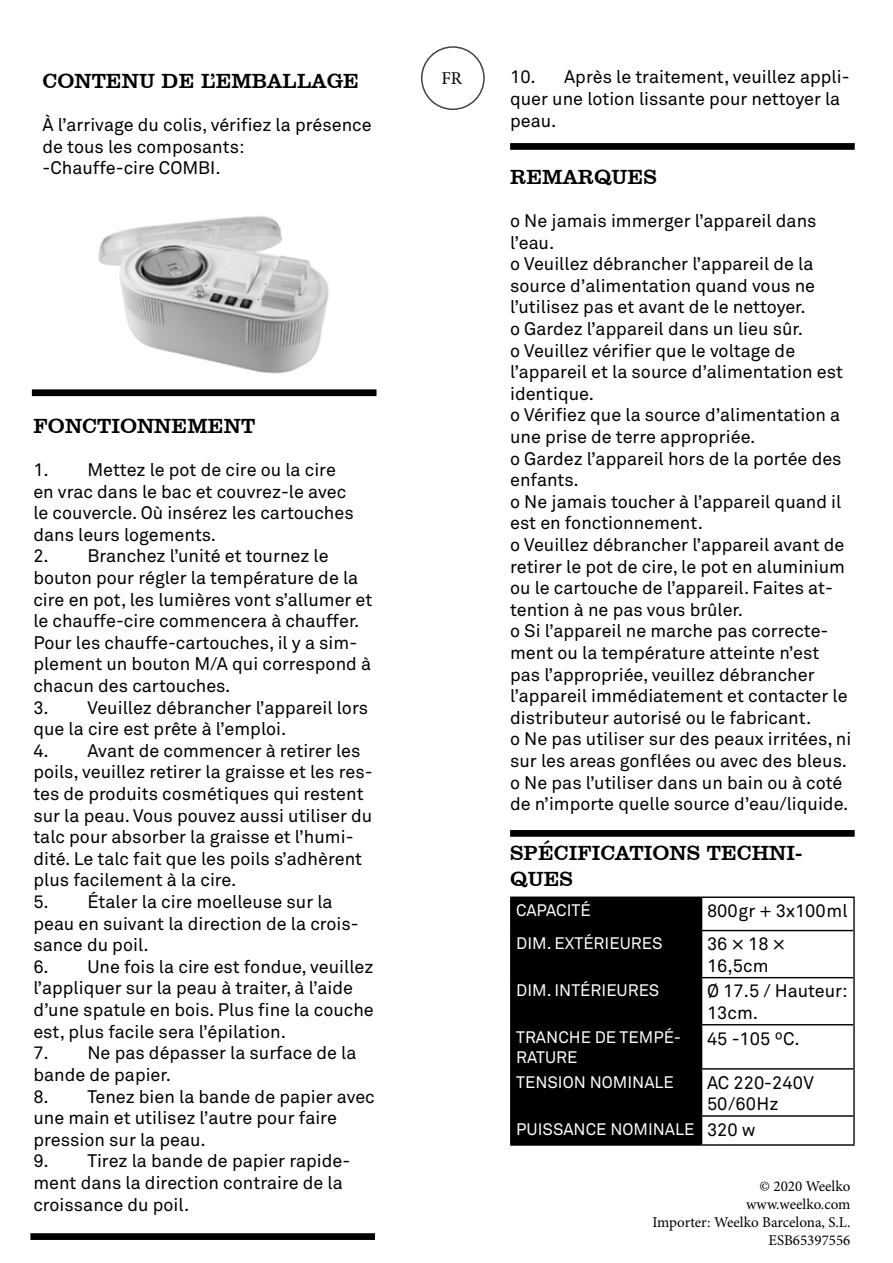
<style>
.page{position:relative;width:893px;height:1263px;background:#fff}
.page>*{position:absolute;margin:0;border:0;box-sizing:border-box;transform-origin:0 0}
.t1{font:21px/25.2px "Clarendon BT";color:#000}
.t2{font:21px "Clarendon BT";color:#030304}
.t3{font:18px/21.6px "Akkurat Std";color:#000}
.t4{font:18px "Minion Pro";color:#000}
.t5{font:16.5px/19.8px "Akkurat Std";color:#fdfefc}
.t6{font:15px/18px "Minion Pro";color:#000;text-align:right}
</style>
<div class="page">
<div style="left:32px;top:389px;width:344px;height:7px;border:4px solid #000"></div>
<div style="left:421px;top:46px;width:64px;height:64px;border:2px solid #424241;border-radius:50%"></div>
<div style="left:510px;top:143px;width:345px;height:7px;border:4px solid #000"></div>
<div style="left:30px;top:1233px;width:345px;height:7px;border:4px solid #000"></div>
<div style="left:511px;top:898px;width:190px;height:246px;background:#000"></div>
<hr style="left:510px;top:896px;width:192px;height:2px;background:#000">
<hr style="left:702px;top:896px;width:153px;height:2px;background:#000">
<hr style="left:511px;top:930px;width:191px;height:1px;background:#000">
<hr style="left:702px;top:930px;width:151px;height:1px;background:#000">
<hr style="left:511px;top:977px;width:191px;height:1px;background:#000">
<hr style="left:702px;top:977px;width:151px;height:1px;background:#000">
<hr style="left:511px;top:1024px;width:191px;height:1px;background:#000">
<hr style="left:702px;top:1024px;width:151px;height:1px;background:#000">
<hr style="left:511px;top:1068px;width:191px;height:1px;background:#000">
<hr style="left:702px;top:1068px;width:151px;height:1px;background:#000">
<hr style="left:511px;top:1115px;width:191px;height:2px;background:#000">
<hr style="left:702px;top:1115px;width:151px;height:2px;background:#000">
<hr style="left:510px;top:1144px;width:192px;height:2px;background:#000">
<hr style="left:702px;top:1144px;width:153px;height:2px;background:#000">
<hr style="left:510px;top:898px;width:1px;height:32px;background:#000">
<hr style="left:701px;top:898px;width:1px;height:32px;background:#000">
<hr style="left:853px;top:898px;width:2px;height:32px;background:#000">
<hr style="left:510px;top:930px;width:1px;height:48px;background:#000">
<hr style="left:701px;top:931px;width:1px;height:46px;background:#000">
<hr style="left:853px;top:930px;width:2px;height:48px;background:#000">
<hr style="left:510px;top:978px;width:1px;height:47px;background:#000">
<hr style="left:701px;top:978px;width:1px;height:46px;background:#000">
<hr style="left:853px;top:978px;width:2px;height:47px;background:#000">
<hr style="left:510px;top:1025px;width:1px;height:44px;background:#000">
<hr style="left:701px;top:1025px;width:1px;height:43px;background:#000">
<hr style="left:853px;top:1025px;width:2px;height:44px;background:#000">
<hr style="left:510px;top:1069px;width:1px;height:47px;background:#000">
<hr style="left:701px;top:1069px;width:1px;height:46px;background:#000">
<hr style="left:853px;top:1069px;width:2px;height:47px;background:#000">
<svg style="left:510px;top:1116px;width:1px;height:28px"></svg>
<svg style="left:701px;top:1117px;width:1px;height:27px"></svg>
<hr style="left:853px;top:1116px;width:2px;height:28px;background:#000">
<div style="left:510px;top:830px;width:345px;height:7px;border:4px solid #000"></div>
<img style="left:98px;top:216px;width:231px;height:158px">
<p class="t2" style="left:43px;top:67px;width:318px">CONTENU DE L’EMBALLAGE</p>
<p class="t3" style="left:43px;top:114px;width:331px">À l’arrivage du colis, vérifiez la présence de tous les composants:</p>
<p class="t3" style="left:43px;top:157px;width:180px">-Chauffe-cire COMBI.</p>
<p class="t1" style="left:33px;top:413px;width:223px">FONCTIONNEMENT</p>
<p class="t3" style="left:33px;top:459px;width:322px">1. Mettez le pot de cire ou la cire en vrac dans le bac et couvrez-le avec le couvercle. Où insérez les cartouches dans leurs logements.</p>
<p class="t3" style="left:33px;top:545px;width:340px">2. Branchez l’unité et tournez le bouton pour régler la température de la cire en pot, les lumières vont s’allumer et le chauffe-cire commencera à chauffer.<br>Pour les chauffe-cartouches, il y a sim&shy;plement un bouton M/A qui correspond à chacun des cartouches.</p>
<p class="t3" style="left:33px;top:697px;width:336px">3. Veuillez débrancher l’appareil lors que la cire est prête à l’emploi.</p>
<p class="t3" style="left:33px;top:740px;width:341px">4. Avant de commencer à retirer les poils, veuillez retirer la graisse et les res&shy;tes de produits cosmétiques qui restent sur la peau. Vous pouvez aussi utiliser du talc pour absorber la graisse et l’humi&shy;dité. Le talc fait que les poils s’adhèrent plus facilement à la cire.</p>
<p class="t3" style="left:33px;top:891px;width:327px">5. Étaler la cire moelleuse sur la peau en suivant la direction de la crois&shy;sance du poil.</p>
<p class="t3" style="left:33px;top:956px;width:342px">6. Une fois la cire est fondue, veuillez l’appliquer sur la peau à traiter, à l’aide d’une spatule en bois. Plus fine la couche est, plus facile sera l’épilation.</p>
<p class="t3" style="left:33px;top:1042px;width:325px">7. Ne pas dépasser la surface de la bande de papier.</p>
<p class="t3" style="left:33px;top:1085px;width:343px">8. Tenez bien la bande de papier avec une main et utilisez l’autre pour faire pression sur la peau.</p>
<p class="t3" style="left:33px;top:1150px;width:318px">9. Tirez la bande de papier rapide&shy;ment dans la direction contraire de la croissance du poil.</p>
<p class="t4" style="left:441px;top:66px;width:22px">FR</p>
<p class="t3" style="left:510px;top:66px;width:341px">10. Après le traitement, veuillez appli&shy;quer une lotion lissante pour nettoyer la peau.</p>
<p class="t1" style="left:510px;top:164px;width:148px">REMARQUES</p>
<p class="t3" style="left:510px;top:210px;width:308px">o Ne jamais immerger l’appareil dans l’eau.</p>
<p class="t3" style="left:510px;top:253px;width:307px;text-align:justify">o Veuillez débrancher l’appareil de la source d’alimentation quand vous ne l’utilisez pas et avant de le nettoyer.</p>
<p class="t3" style="left:510px;top:318px;width:294px">o Gardez l’appareil dans un lieu sûr.</p>
<p class="t3" style="left:510px;top:340px;width:334px">o Veuillez vérifier que le voltage de l’appareil et la source d’alimentation est identique.</p>
<p class="t3" style="left:510px;top:404px;width:332px">o Vérifiez que la source d’alimentation a une prise de terre appropriée.</p>
<p class="t3" style="left:510px;top:448px;width:333px">o Gardez l’appareil hors de la portée des enfants.</p>
<p class="t3" style="left:510px;top:491px;width:333px">o Ne jamais toucher à l’appareil quand il est en fonctionnement.</p>
<p class="t3" style="left:510px;top:534px;width:336px">o Veuillez débrancher l’appareil avant de retirer le pot de cire, le pot en aluminium ou le cartouche de l’appareil. Faites at&shy;tention à ne pas vous brûler.</p>
<p class="t3" style="left:510px;top:620px;width:339px">o Si l’appareil ne marche pas correcte&shy;ment ou la température atteinte n’est pas l’appropriée, veuillez débrancher l’appareil immédiatement et contacter le distributeur autorisé ou le fabricant.</p>
<p class="t3" style="left:510px;top:728px;width:343px">o Ne pas utiliser sur des peaux irritées, ni sur les areas gonflées ou avec des bleus.</p>
<p class="t3" style="left:510px;top:772px;width:340px">o Ne pas l’utiliser dans un bain ou à coté de n’importe quelle source d’eau/liquide.</p>
<p class="t1" style="left:510px;top:840px;width:294px">SPÉCIFICATIONS TECHNI-<br>QUES</p>
<p class="t5" style="left:516px;top:900px;width:76px">CAPACITÉ</p>
<p class="t3" style="left:707px;top:900px;width:142px">800gr + 3x100ml</p>
<p class="t5" style="left:516px;top:933px;width:148px">DIM. EXTÉRIEURES</p>
<p class="t3" style="left:707px;top:933px;width:80px">36 × 18 ×<br>16,5cm</p>
<p class="t5" style="left:516px;top:981px;width:145px">DIM. INTÉRIEURES</p>
<p class="t3" style="left:707px;top:980px;width:142px">Ø 17.5 / Hauteur:<br>13cm.</p>
<p class="t5" style="left:516px;top:1028px;width:166px">TRANCHE DE TEMPÉ-<br>RATURE</p>
<p class="t3" style="left:707px;top:1027px;width:94px">45 -105 ºC.</p>
<p class="t5" style="left:516px;top:1072px;width:159px">TENSION NOMINALE</p>
<p class="t3" style="left:707px;top:1072px;width:108px">AC 220-240V<br>50/60Hz</p>
<p class="t5" style="left:516px;top:1119px;width:180px">PUISSANCE NOMINALE</p>
<p class="t3" style="left:707px;top:1119px;width:50px">320 w</p>
<p class="t6" style="left:746px;top:1177px;width:106px">© 2020 Weelko www.weelko.com</p>
<p class="t6" style="left:652px;top:1213px;width:200px">Importer: Weelko Barcelona, S.L.</p>
<p class="t6" style="left:769px;top:1231px;width:83px">ESB65397556</p>
</div>
